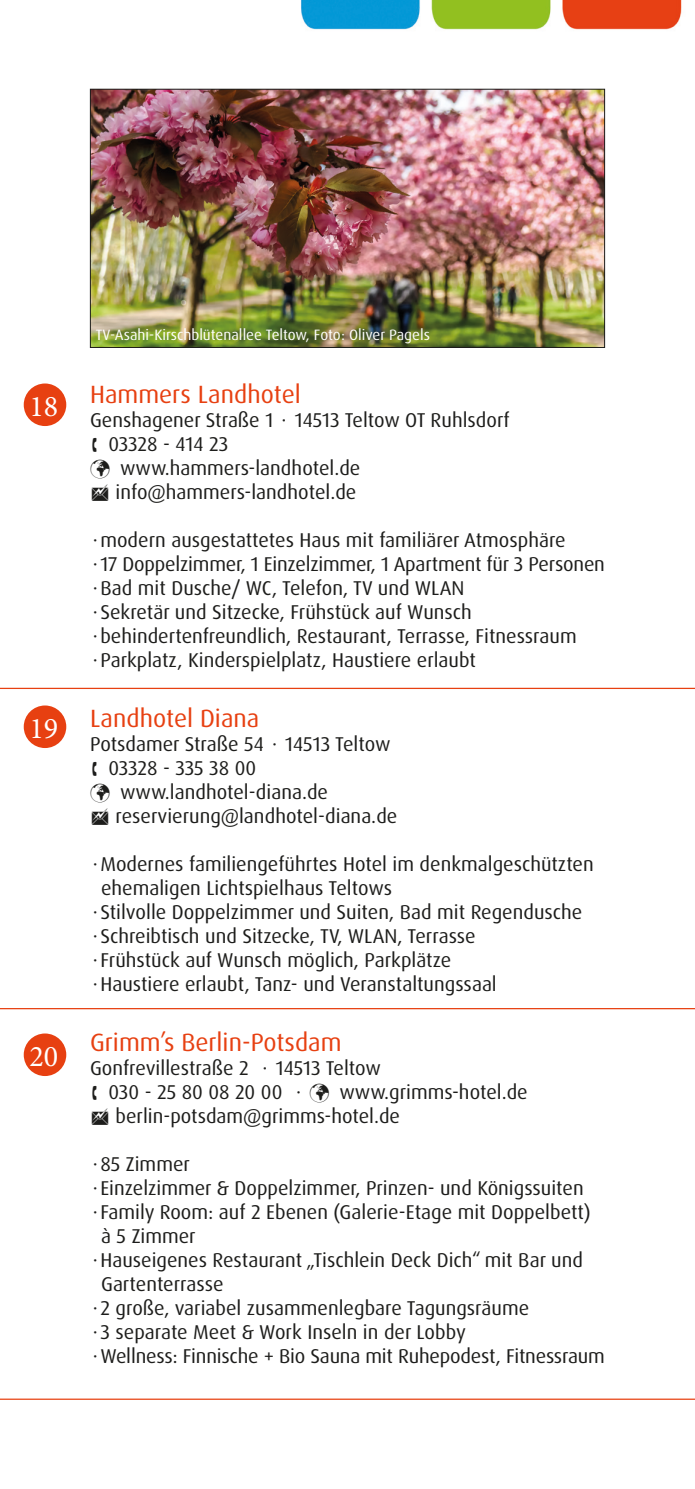
<style>
.page{position:relative;width:695px;height:1489px;background:#fff}
.page>*{position:absolute;margin:0;border:0;box-sizing:border-box;transform-origin:0 0}
.t1{font:30px "Minion Pro";color:#fff}
.t2{font:25px "Dax OT";color:#e74011}
.t3{font:20px "Dax OT";color:#1d1d1b}
.t4{font:15px "Dax OT";color:#fff}
</style>
<div class="page">
<hr style="left:0;top:687px;width:694px;height:2px;background:#e74011">
<hr style="left:0;top:1007px;width:694px;height:2px;background:#e74011">
<hr style="left:0;top:1398px;width:694px;height:1px;background:#e74011">
<img style="left:301px;top:0;width:381px;height:30px">
<img style="left:92px;top:91px;width:510px;height:255px">
<div style="left:90px;top:89px;width:514px;height:259px;border:1px solid #1d1d1b"></div>
<div style="left:24px;top:383px;width:42px;height:43px;background:#e74011;border-radius:50%"></div>
<div style="left:24px;top:705px;width:42px;height:43px;background:#e74011;border-radius:50%"></div>
<div style="left:24px;top:1033px;width:42px;height:42px;background:#e74011;border-radius:50%"></div>
<p class="t1" style="left:29px;top:386px;width:30px">18</p>
<p class="t1" style="left:29px;top:708px;width:30px">19</p>
<p class="t1" style="left:29px;top:1035px;width:30px">20</p>
<p class="t4" style="left:96px;top:325px;width:336px">TV-Asahi-Kirschblütenallee Teltow, Foto: Oliver Pagels</p>
<p class="t2" style="left:90px;top:378px;width:212px">Hammers Landhotel</p>
<p class="t3" style="left:90px;top:407px;width:421px">Genshagener Straße 1 ⋅ 14513 Teltow OT Ruhlsdorf</p>
<p class="t3" style="left:109px;top:431px;width:121px">03328 - 414 23</p>
<p class="t3" style="left:90px;top:455px;width:272px">✓ www.hammers-landhotel.de</p>
<p class="t3" style="left:116px;top:479px;width:242px">info@hammers-landhotel.de</p>
<p class="t3" style="left:90px;top:527px;width:477px">⋅modern ausgestattetes Haus mit familiärer Atmosphäre</p>
<p class="t3" style="left:90px;top:551px;width:516px">⋅17 Doppelzimmer, 1 Einzelzimmer, 1 Apartment für 3 Personen</p>
<p class="t3" style="left:90px;top:575px;width:376px">⋅Bad mit Dusche/ WC, Telefon, TV und WLAN</p>
<p class="t3" style="left:90px;top:599px;width:383px">⋅Sekretär und Sitzecke, Frühstück auf Wunsch</p>
<p class="t3" style="left:90px;top:623px;width:488px">⋅behindertenfreundlich, Restaurant, Terrasse, Fitnessraum</p>
<p class="t3" style="left:90px;top:647px;width:387px">⋅Parkplatz, Kinderspielplatz, Haustiere erlaubt</p>
<p class="t2" style="left:90px;top:702px;width:171px">Landhotel Diana</p>
<p class="t3" style="left:90px;top:731px;width:302px">Potsdamer Straße 54 ⋅ 14513 Teltow</p>
<p class="t3" style="left:109px;top:755px;width:149px">03328 - 335 38 00</p>
<p class="t3" style="left:90px;top:779px;width:239px">✓ www.landhotel-diana.de</p>
<p class="t3" style="left:116px;top:803px;width:283px">reservierung@landhotel-diana.de</p>
<p class="t3" style="left:90px;top:851px;width:505px">⋅Modernes familiengeführtes Hotel im denkmalgeschützten</p>
<p class="t3" style="left:101px;top:875px;width:292px">ehemaligen Lichtspielhaus Teltows</p>
<p class="t3" style="left:90px;top:899px;width:493px">⋅Stilvolle Doppelzimmer und Suiten, Bad mit Regendusche</p>
<p class="t3" style="left:90px;top:923px;width:387px">⋅Schreibtisch und Sitzecke, TV, WLAN, Terrasse</p>
<p class="t3" style="left:90px;top:947px;width:362px">⋅Frühstück auf Wunsch möglich, Parkplätze</p>
<p class="t3" style="left:90px;top:971px;width:408px">⋅Haustiere erlaubt, Tanz- und Veranstaltungssaal</p>
<p class="t2" style="left:90px;top:1026px;width:253px">Grimm’s Berlin-Potsdam</p>
<p class="t3" style="left:90px;top:1055px;width:292px">Gonfrevillestraße 2 ⋅ 14513 Teltow</p>
<p class="t3" style="left:109px;top:1079px;width:420px">030 - 25 80 08 20 00 ⋅ ✓ www.grimms-hotel.de</p>
<p class="t3" style="left:116px;top:1103px;width:286px">berlin-potsdam@grimms-hotel.de</p>
<p class="t3" style="left:90px;top:1151px;width:101px">⋅85 Zimmer</p>
<p class="t3" style="left:90px;top:1175px;width:495px">⋅Einzelzimmer &amp; Doppelzimmer, Prinzen- und Königssuiten</p>
<p class="t3" style="left:90px;top:1199px;width:502px">⋅Family Room: auf 2 Ebenen (Galerie-Etage mit Doppelbett)</p>
<p class="t3" style="left:101px;top:1223px;width:96px">à 5 Zimmer</p>
<p class="t3" style="left:90px;top:1247px;width:494px">⋅Hauseigenes Restaurant „Tischlein Deck Dich“ mit Bar und</p>
<p class="t3" style="left:101px;top:1271px;width:124px">Gartenterrasse</p>
<p class="t3" style="left:90px;top:1295px;width:440px">⋅2 große, variabel zusammenlegbare Tagungsräume</p>
<p class="t3" style="left:90px;top:1319px;width:377px">⋅3 separate Meet &amp; Work Inseln in der Lobby</p>
<p class="t3" style="left:90px;top:1343px;width:516px">⋅Wellness: Finnische + Bio Sauna mit Ruhepodest, Fitnessraum</p>
</div>
